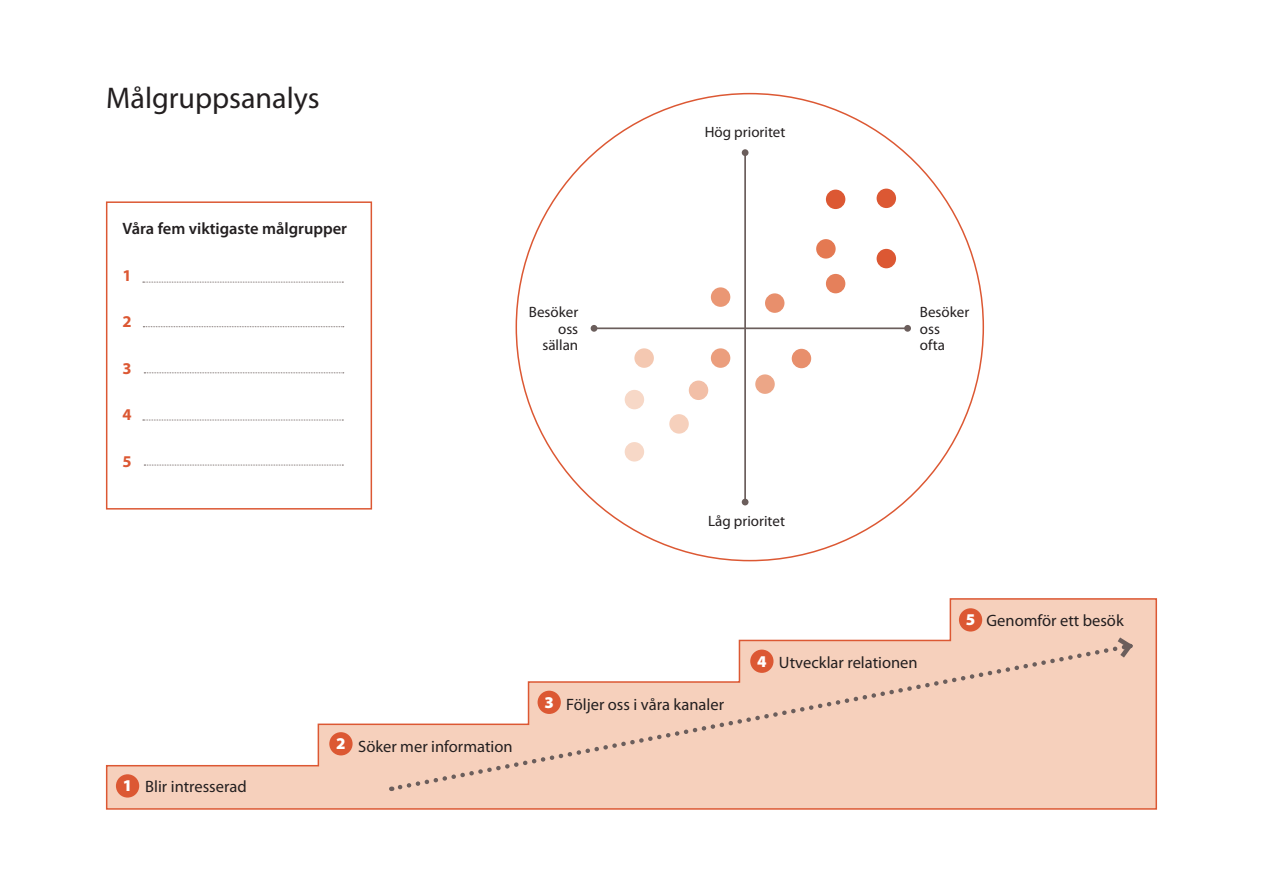
<style>
.page{position:relative;width:1263px;height:893px;background:#fff}
.page>*{position:absolute;margin:0;border:0;box-sizing:border-box;transform-origin:0 0}
.t1{font:30px "Myriad Pro";color:#231f20}
.t2{font:16.5px "Myriad Pro";color:#231f20}
.t3{font:600 16.5px "Myriad Pro";color:#231f20}
.t4{font:900 16.5px "Myriad Pro";color:#fff}
.t5{font:700 16.5px "Myriad Pro";color:#dc5833}
.t6{font:15px "Myriad Pro";color:#231f20}
</style>
<div class="page">
<svg style="left:105px;top:598px;width:1053px;height:212px"></svg>
<div style="left:116px;top:774px;width:23px;height:24px;background:#dc5833;border-radius:50%"></div>
<div style="left:329px;top:732px;width:24px;height:23px;background:#dc5833;border-radius:50%"></div>
<div style="left:959px;top:608px;width:23px;height:24px;background:#dc5833;border-radius:50%"></div>
<div style="left:106px;top:201px;width:266px;height:309px;background:#fff;border:2px solid #dc5833"></div>
<svg style="left:143px;top:326px;width:201px;height:1px"></svg>
<svg style="left:143px;top:420px;width:200px;height:1px"></svg>
<svg style="left:144px;top:465px;width:199px;height:1px"></svg>
<svg style="left:144px;top:372px;width:200px;height:1px"></svg>
<svg style="left:143px;top:282px;width:200px;height:1px"></svg>
<svg style="left:395px;top:642px;width:735px;height:150px"></svg>
<svg style="left:1113px;top:633px;width:23px;height:29px"></svg>
<hr style="left:594px;top:327px;width:313px;height:2px;background:#6b5e5c">
<div style="left:591px;top:325px;width:6px;height:7px;background:#6b5e5c;border-radius:50%"></div>
<div style="left:904px;top:325px;width:7px;height:7px;background:#6b5e5c;border-radius:50%"></div>
<hr style="left:744px;top:153px;width:2px;height:349px;background:#6b5e5c">
<div style="left:742px;top:149px;width:6px;height:7px;background:#6b5e5c;border-radius:50%"></div>
<svg style="left:742px;top:499px;width:6px;height:6px"></svg>
<div style="left:876px;top:189px;width:20px;height:19px;background:#dc5833;border-radius:50%"></div>
<div style="left:876px;top:249px;width:20px;height:19px;background:#dc5833;border-radius:50%"></div>
<div style="left:826px;top:190px;width:19px;height:19px;background:#dc5833;border-radius:50%"></div>
<div style="left:816px;top:239px;width:20px;height:20px;background:#e47952;border-radius:50%"></div>
<div style="left:826px;top:274px;width:19px;height:19px;background:#e5805b;border-radius:50%"></div>
<div style="left:765px;top:293px;width:19px;height:20px;background:#e88f6c;border-radius:50%"></div>
<div style="left:711px;top:287px;width:19px;height:20px;background:#ea9774;border-radius:50%"></div>
<div style="left:711px;top:348px;width:19px;height:20px;background:#eb9e7d;border-radius:50%"></div>
<div style="left:755px;top:374px;width:20px;height:20px;background:#eca687;border-radius:50%"></div>
<div style="left:689px;top:381px;width:19px;height:19px;background:#f2bfa7;border-radius:50%"></div>
<div style="left:634px;top:348px;width:20px;height:20px;background:#f4c8b1;border-radius:50%"></div>
<div style="left:669px;top:414px;width:20px;height:20px;background:#f6d0bc;border-radius:50%"></div>
<div style="left:625px;top:390px;width:19px;height:19px;background:#f7d8c7;border-radius:50%"></div>
<div style="left:625px;top:442px;width:19px;height:20px;background:#f7d8c7;border-radius:50%"></div>
<div style="left:792px;top:349px;width:19px;height:19px;background:#e88f6c;border-radius:50%"></div>
<p class="t1" style="left:106px;top:81px;width:215px">Målgruppsanalys</p>
<p class="t3" style="left:123px;top:220px;width:226px">Våra fem viktigaste målgrupper</p>
<p class="t5" style="left:123px;top:266px;width:11px">1</p>
<p class="t5" style="left:123px;top:312px;width:11px">2</p>
<p class="t5" style="left:123px;top:359px;width:11px">3</p>
<p class="t5" style="left:123px;top:405px;width:11px">4</p>
<p class="t5" style="left:123px;top:452px;width:11px">5</p>
<p class="t6" style="left:529px;top:304px;width:51px">Besöker</p>
<p class="t6" style="left:558px;top:321px;width:22px">oss</p>
<p class="t6" style="left:542px;top:337px;width:37px">sällan</p>
<p class="t6" style="left:705px;top:124px;width:82px">Hög prioritet</p>
<p class="t6" style="left:708px;top:512px;width:78px">Låg prioritet</p>
<p class="t6" style="left:920px;top:304px;width:51px">Besöker</p>
<p class="t6" style="left:920px;top:321px;width:22px">oss</p>
<p class="t6" style="left:920px;top:337px;width:26px">ofta</p>
<p class="t4" style="left:123px;top:776px;width:11px">1</p>
<p class="t2" style="left:145px;top:777px;width:103px">Blir intresserad</p>
<p class="t4" style="left:336px;top:734px;width:11px">2</p>
<p class="t2" style="left:358px;top:737px;width:156px">Söker mer information</p>
<p class="t4" style="left:544px;top:693px;width:11px">3</p>
<p class="t2" style="left:566px;top:695px;width:159px">Följer oss i våra kanaler</p>
<p class="t4" style="left:757px;top:652px;width:11px">4</p>
<p class="t2" style="left:779px;top:654px;width:140px">Utvecklar relationen</p>
<p class="t4" style="left:966px;top:610px;width:11px">5</p>
<p class="t2" style="left:986px;top:611px;width:139px">Genomför ett besök</p>
</div>
